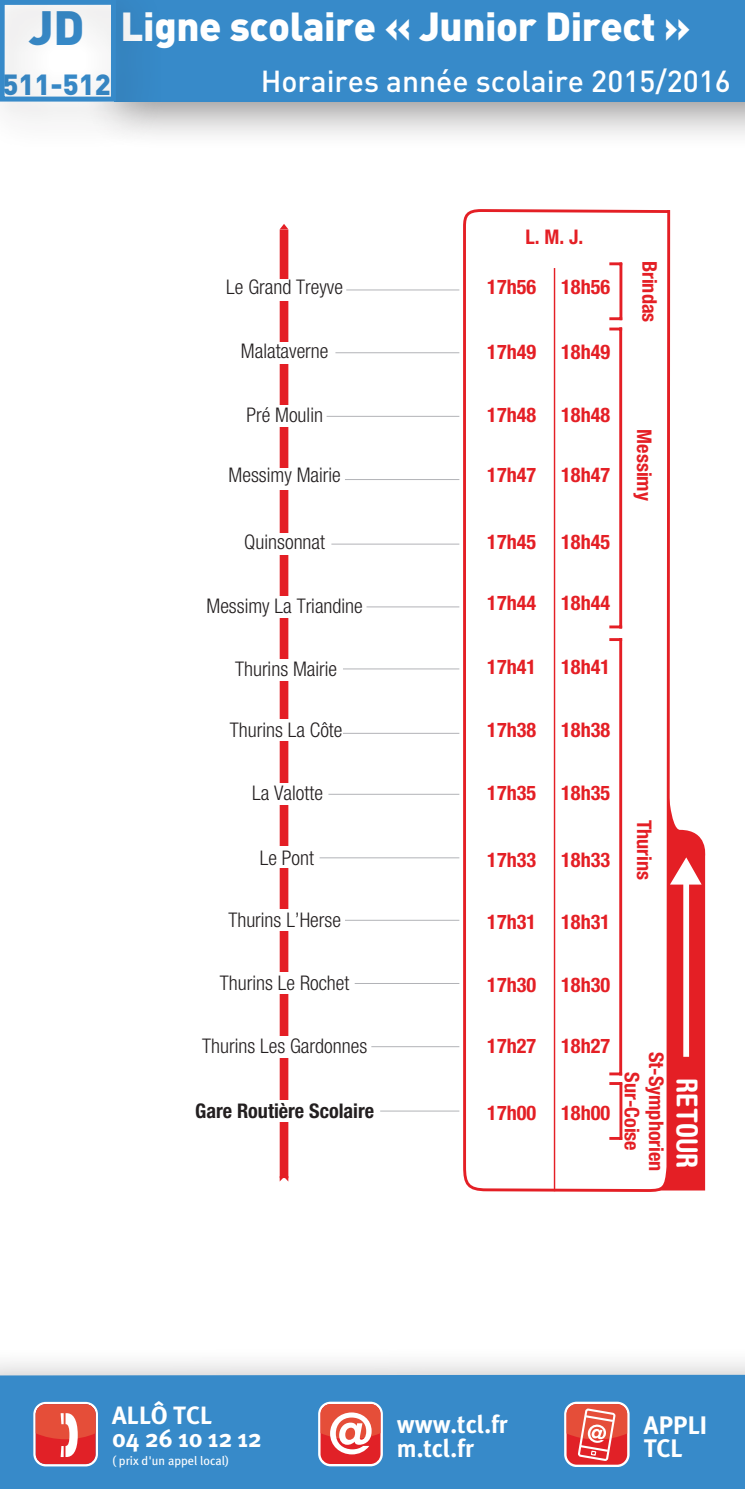
<style>
.page{position:relative;width:745px;height:1489px;background:#fff}
.page>*{position:absolute;margin:0;border:0;box-sizing:border-box;transform-origin:0 0}
.t1{font:900 40px "DIN";letter-spacing:-.01em;color:#fff}
.t2{font:500 30px "DIN";color:#fff}
.t3{font:900 28.75px "DIN";color:#378ac9}
.t4{font:700 condensed 28.75px "Helvetica Rounded";color:#fff}
.t5{font:700 25.25px/23.8px "Meta Plus";letter-spacing:-.005em;color:#fff}
.t6{font:700 25px/23.2px "Meta Plus";color:#fff}
.t7{font:700 condensed 20.25px/24.2px "Helvetica Neue";color:#e41f25;text-align:center}
.t8{font:300 condensed 20.25px "Helvetica Neue";color:#231f20}
.t9{font:700 condensed 20.25px "Helvetica Neue";color:#231f20}
.t10{font:12.5px "Meta Plus";color:#fff}
.s1{font-size:47.5px;color:#378ac9}
</style>
<div class="page">
<div style="left:85px;top:0;width:659px;height:150px;background:#231f20;opacity:.5"></div>
<div style="left:113px;top:0;width:631px;height:102px;background:#378ac9"></div>
<div style="left:0;top:1346px;width:744px;height:142px;background:#231f20;opacity:.5"></div>
<div style="left:0;top:1374px;width:744px;height:114px;background:#378ac9"></div>
<svg style="left:33px;top:1401px;width:65px;height:65px"></svg>
<svg style="left:318px;top:1401px;width:64px;height:65px"></svg>
<div style="left:320px;top:1403px;width:60px;height:60px;background:#e12127;border-radius:10px"></div>
<svg style="left:320px;top:1403px;width:60px;height:51px"></svg>
<svg style="left:563px;top:1401px;width:66px;height:65px"></svg>
<div style="left:566px;top:1403px;width:60px;height:61px;background:#e12127;border-radius:10px"></div>
<svg style="left:566px;top:1403px;width:60px;height:57px"></svg>
<div style="left:279px;top:229px;width:9px;height:948px;background:#e41f25"></div>
<hr style="left:346px;top:289px;width:113px;height:1px;background:#b2b3b7">
<hr style="left:335px;top:352px;width:124px;height:1px;background:#b2b3b7">
<hr style="left:345px;top:479px;width:114px;height:1px;background:#b2b3b7">
<hr style="left:326px;top:416px;width:133px;height:1px;background:#b2b3b7">
<hr style="left:331px;top:543px;width:128px;height:1px;background:#b2b3b7">
<hr style="left:366px;top:606px;width:93px;height:1px;background:#b2b3b7">
<hr style="left:343px;top:668px;width:116px;height:1px;background:#b2b3b7">
<hr style="left:343px;top:733px;width:116px;height:1px;background:#b2b3b7">
<hr style="left:328px;top:793px;width:131px;height:1px;background:#b2b3b7">
<hr style="left:319px;top:857px;width:140px;height:1px;background:#b2b3b7">
<svg style="left:671px;top:811px;width:33px;height:379px;background:#e84247"></svg>
<svg style="left:463px;top:209px;width:208px;height:982px"></svg>
<hr style="left:619px;top:639px;width:2px;height:434px;background:#e41f25">
<svg style="left:610px;top:638px;width:10px;height:3px"></svg>
<svg style="left:610px;top:1072px;width:10px;height:3px"></svg>
<svg style="left:610px;top:262px;width:10px;height:3px"></svg>
<hr style="left:619px;top:264px;width:3px;height:55px;background:#e41f25">
<svg style="left:610px;top:317px;width:10px;height:3px"></svg>
<svg style="left:610px;top:1081px;width:10px;height:3px"></svg>
<hr style="left:619px;top:1083px;width:3px;height:55px;background:#e41f25">
<svg style="left:610px;top:1136px;width:10px;height:3px"></svg>
<svg style="left:279px;top:1175px;width:9px;height:6px"></svg>
<svg style="left:280px;top:224px;width:8px;height:5px"></svg>
<div style="left:271px;top:279px;width:26px;height:22px;background:#fff"></div>
<div style="left:271px;top:405px;width:26px;height:22px;background:#fff"></div>
<div style="left:271px;top:468px;width:26px;height:22px;background:#fff"></div>
<div style="left:271px;top:783px;width:26px;height:22px;background:#fff"></div>
<div style="left:271px;top:846px;width:26px;height:22px;background:#fff"></div>
<div style="left:271px;top:342px;width:26px;height:21px;background:#fff"></div>
<hr style="left:345px;top:919px;width:114px;height:1px;background:#b2b3b7">
<div style="left:271px;top:909px;width:26px;height:22px;background:#fff"></div>
<hr style="left:354px;top:983px;width:105px;height:1px;background:#b2b3b7">
<div style="left:271px;top:972px;width:26px;height:22px;background:#fff"></div>
<div style="left:271px;top:533px;width:26px;height:22px;background:#fff"></div>
<div style="left:271px;top:596px;width:26px;height:21px;background:#fff"></div>
<div style="left:271px;top:659px;width:26px;height:21px;background:#fff"></div>
<hr style="left:371px;top:1046px;width:88px;height:1px;background:#b2b3b7">
<div style="left:271px;top:1035px;width:26px;height:22px;background:#fff"></div>
<hr style="left:380px;top:1110px;width:79px;height:1px;background:#b2b3b7">
<div style="left:271px;top:1100px;width:26px;height:21px;background:#fff"></div>
<hr style="left:553px;top:269px;width:2px;height:921px;background:#e41f25">
<hr style="left:619px;top:329px;width:2px;height:298px;background:#e41f25">
<svg style="left:610px;top:625px;width:10px;height:3px"></svg>
<svg style="left:610px;top:327px;width:10px;height:3px"></svg>
<div style="left:271px;top:719px;width:26px;height:22px;background:#fff"></div>
<div style="left:0;top:0;width:165px;height:150px;background:#231f20;opacity:.5"></div>
<div style="left:0;top:0;width:116px;height:102px;border:5px solid #378ac9"></div>
<h1 class="t1" style="left:29px;top:-1px;width:662px"><span class="s1">JD</span> Ligne scolaire « Junior Direct »</h1>
<h3 class="t3" style="left:3px;top:65px;width:110px">511-512</h3>
<h2 class="t2" style="left:260px;top:62px;width:471px">Horaires année scolaire 2015/2016</h2>
<p class="t8" style="left:226px;top:275px;width:118px">Le Grand Treyve</p>
<p class="t8" style="left:241px;top:339px;width:89px">Malataverne</p>
<p class="t7" style="left:525px;top:224px;width:59px">L. M. J.</p>
<p class="t7" style="left:487px;top:275px;width:50px">17h56</p>
<p class="t7" style="left:561px;top:275px;width:50px">18h56</p>
<p class="t7" style="left:487px;top:339px;width:124px">17h49 18h49</p>
<p class="t8" style="left:246px;top:403px;width:78px">Pré Moulin</p>
<p class="t7" style="left:487px;top:402px;width:50px">17h48</p>
<p class="t7" style="left:561px;top:402px;width:50px">18h48</p>
<p class="t8" style="left:228px;top:463px;width:114px">Messimy Mairie</p>
<p class="t7" style="left:487px;top:462px;width:50px">17h47</p>
<p class="t7" style="left:561px;top:462px;width:50px">18h47</p>
<p class="t8" style="left:244px;top:530px;width:82px">Quinsonnat</p>
<p class="t7" style="left:487px;top:529px;width:50px">17h45</p>
<p class="t7" style="left:561px;top:529px;width:50px">18h45</p>
<p class="t8" style="left:206px;top:594px;width:158px">Messimy La Triandine</p>
<p class="t7" style="left:487px;top:590px;width:50px">17h44</p>
<p class="t7" style="left:561px;top:590px;width:50px">18h44</p>
<p class="t8" style="left:235px;top:657px;width:103px">Thurins Mairie</p>
<p class="t7" style="left:487px;top:654px;width:50px">17h41</p>
<p class="t7" style="left:561px;top:654px;width:50px">18h41</p>
<p class="t8" style="left:230px;top:718px;width:114px">Thurins La Côte</p>
<p class="t7" style="left:487px;top:717px;width:124px">17h38 18h38</p>
<p class="t7" style="left:661px;top:260px;width:63px;rotate:90deg">Brindas</p>
<p class="t7" style="left:656px;top:429px;width:73px;rotate:90deg">Messimy</p>
<p class="t8" style="left:252px;top:781px;width:72px">La Valotte</p>
<p class="t7" style="left:487px;top:780px;width:50px">17h35</p>
<p class="t7" style="left:561px;top:780px;width:50px">18h35</p>
<p class="t8" style="left:259px;top:846px;width:56px">Le Pont</p>
<p class="t7" style="left:487px;top:847px;width:50px">17h33</p>
<p class="t7" style="left:561px;top:847px;width:50px">18h33</p>
<p class="t7" style="left:656px;top:819px;width:62px;rotate:90deg">Thurins</p>
<p class="t8" style="left:228px;top:907px;width:114px">Thurins L’Herse</p>
<p class="t7" style="left:487px;top:909px;width:50px">17h31</p>
<p class="t7" style="left:561px;top:909px;width:50px">18h31</p>
<p class="t8" style="left:220px;top:971px;width:131px">Thurins Le Rochet</p>
<p class="t7" style="left:487px;top:972px;width:50px">17h30</p>
<p class="t7" style="left:561px;top:972px;width:50px">18h30</p>
<p class="t8" style="left:202px;top:1034px;width:166px">Thurins Les Gardonnes</p>
<p class="t7" style="left:487px;top:1033px;width:50px">17h27</p>
<p class="t9" style="left:195px;top:1098px;width:180px">Gare Routière Scolaire</p>
<p class="t7" style="left:487px;top:1100px;width:50px">17h00</p>
<p class="t7" style="left:561px;top:1033px;width:50px">18h27</p>
<p class="t7" style="left:561px;top:1100px;width:50px">18h00</p>
<p class="t7" style="left:668px;top:1051px;width:121px;rotate:90deg">St-Symphorien<br>Sur-Coise</p>
<h3 class="t4" style="left:704px;top:1078px;width:91px;rotate:90deg">RETOUR</h3>
<p class="t6" style="left:112px;top:1403px;width:151px">ALLÔ TCL<br>04 26 10 12 12</p>
<p class="t10" style="left:112px;top:1453px;width:119px">( prix d'un appel local)</p>
<p class="t6" style="left:396px;top:1412px;width:112px">www.tcl.fr m.tcl.fr</p>
<p class="t5" style="left:643px;top:1412px;width:65px">APPLI<br>TCL</p>
</div>
